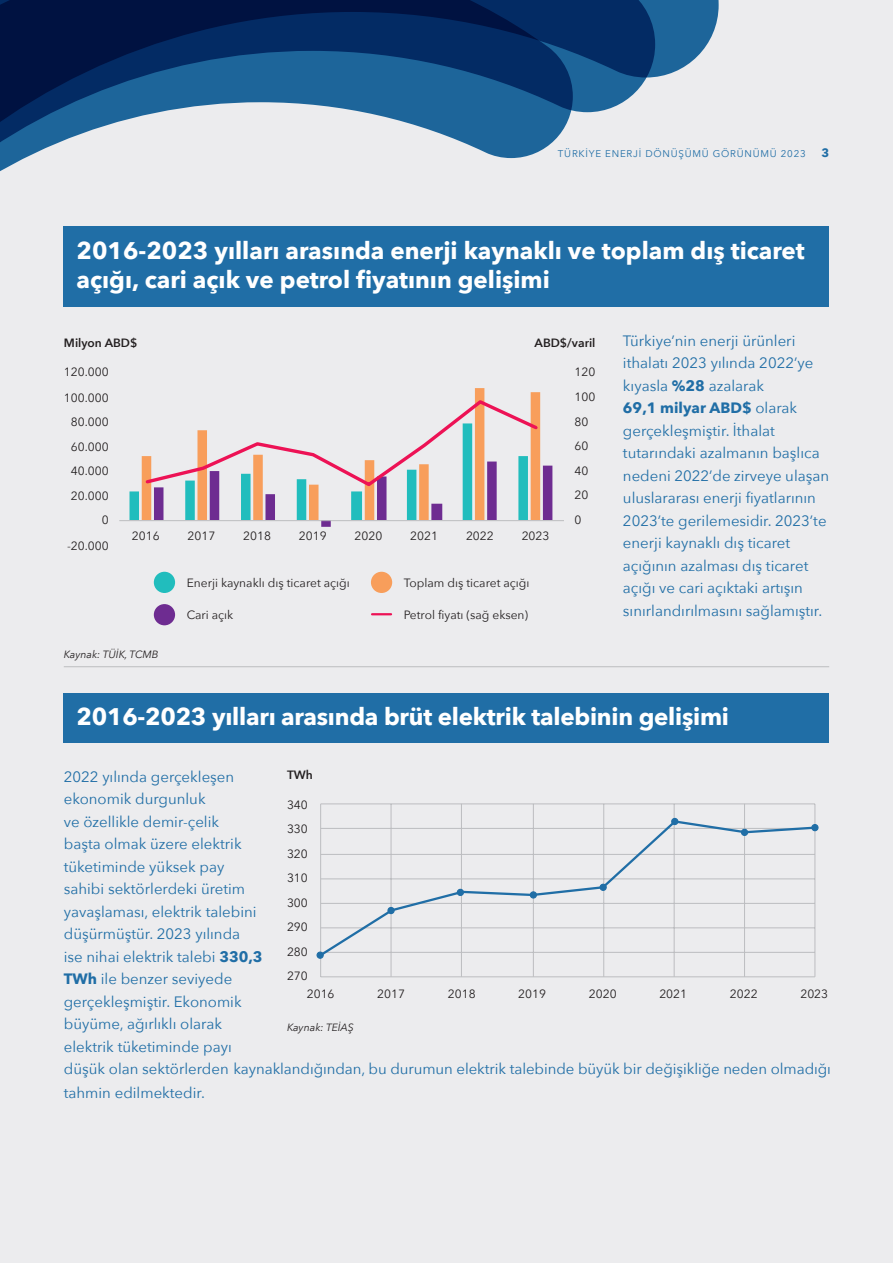
<style>
.page{position:relative;width:893px;height:1263px;background:#ececee}
.page>*{position:absolute;margin:0;border:0;box-sizing:border-box;transform-origin:0 0}
.t1{font:700 24px/28.5px "Avenir Next";color:#fff}
.t2{font:15px/22.5px "Avenir Next";color:#206ea6}
.t3{font:12px/24.6px "Avenir Next";color:#231f20;text-align:right}
.t4{font:600 12px "Avenir Next";color:#231f20}
.t5{font:700 12px "Avenir Next";color:#206ea6}
.t6{font:italic 10.5px "Avenir Next";color:#231f20}
.t7{font:9.75px "Avenir Next";letter-spacing:.08em;color:#206ea6}
.s1{font-weight:700}
</style>
<div class="page">
<svg style="left:0;top:0;width:719px;height:623px"></svg>
<div style="left:64px;top:226px;width:765px;height:81px;background:#206ea6"></div>
<svg style="left:142px;top:388px;width:398px;height:10px"></svg>
<hr style="left:119px;top:520px;width:445px;height:1px;background:#bcbdc0">
<svg style="left:129px;top:398px;width:423px;height:129px"></svg>
<div style="left:154px;top:572px;width:21px;height:21px;background:#21bdbd;border-radius:50%"></div>
<div style="left:154px;top:604px;width:21px;height:21px;background:#6e2c91;border-radius:50%"></div>
<div style="left:371px;top:572px;width:21px;height:21px;background:#f89e5b;border-radius:50%"></div>
<svg style="left:372px;top:613px;width:19px;height:2px"></svg>
<hr style="left:64px;top:666px;width:765px;height:1px;background:#bcbdc0">
<div style="left:64px;top:693px;width:765px;height:50px;background:#206ea6"></div>
<hr style="left:321px;top:803px;width:494px;height:1px;background:#bcbdc0">
<hr style="left:814px;top:804px;width:1px;height:173px;background:#bcbdc0">
<hr style="left:744px;top:804px;width:1px;height:173px;background:#bcbdc0">
<hr style="left:674px;top:804px;width:1px;height:173px;background:#bcbdc0">
<hr style="left:603px;top:804px;width:1px;height:173px;background:#bcbdc0">
<hr style="left:533px;top:804px;width:1px;height:173px;background:#bcbdc0">
<hr style="left:461px;top:804px;width:1px;height:173px;background:#bcbdc0">
<hr style="left:391px;top:804px;width:1px;height:173px;background:#bcbdc0">
<hr style="left:320px;top:804px;width:1px;height:173px;background:#bcbdc0">
<hr style="left:321px;top:976px;width:494px;height:1px;background:#bcbdc0">
<svg style="left:321px;top:819px;width:497px;height:139px"></svg>
<svg style="left:318px;top:953px;width:4px;height:4px"></svg>
<div style="left:316px;top:951px;width:8px;height:8px;border:1px solid #206ea6;border-radius:50%"></div>
<svg style="left:388px;top:907px;width:6px;height:5px"></svg>
<div style="left:387px;top:907px;width:8px;height:7px;border:1px solid #206ea6;border-radius:50%"></div>
<svg style="left:457px;top:889px;width:6px;height:6px"></svg>
<div style="left:457px;top:889px;width:7px;height:7px;border:1px solid #206ea6;border-radius:50%"></div>
<svg style="left:530px;top:892px;width:6px;height:6px"></svg>
<div style="left:530px;top:891px;width:7px;height:7px;border:1px solid #206ea6;border-radius:50%"></div>
<svg style="left:600px;top:884px;width:6px;height:5px"></svg>
<div style="left:599px;top:884px;width:8px;height:7px;border:1px solid #206ea6;border-radius:50%"></div>
<svg style="left:672px;top:818px;width:6px;height:6px"></svg>
<div style="left:671px;top:818px;width:7px;height:7px;border:1px solid #206ea6;border-radius:50%"></div>
<div style="left:741px;top:829px;width:7px;height:6px;background:#206ea6;border-radius:50%"></div>
<div style="left:741px;top:829px;width:7px;height:7px;border:1px solid #206ea6;border-radius:50%"></div>
<div style="left:812px;top:824px;width:6px;height:7px;background:#206ea6;border-radius:50%"></div>
<div style="left:811px;top:824px;width:8px;height:7px;border:1px solid #206ea6;border-radius:50%"></div>
<p class="t7" style="left:558px;top:146px;width:249px">TÜRKIYE ENERJI DÖNÜŞÜMÜ GÖRÜNÜMÜ 2023</p>
<p class="t5" style="left:821px;top:143px;width:9px">3</p>
<h1 class="t1" style="left:77px;top:236px;width:730px">2016-2023 yılları arasında enerji kaynaklı ve toplam dış ticaret açığı, cari açık ve petrol fiyatının gelişimi</h1>
<p class="t4" style="left:64px;top:333px;width:75px">Milyon ABD$</p>
<p class="t4" style="left:535px;top:333px;width:62px">ABD$/varil</p>
<p class="t3" style="left:64px;top:359px;width:46px">120.000</p>
<p class="t3" style="left:64px;top:385px;width:46px">100.000</p>
<p class="t3" style="left:71px;top:409px;width:39px">80.000</p>
<p class="t3" style="left:71px;top:434px;width:39px">60.000</p>
<p class="t3" style="left:71px;top:458px;width:39px">40.000</p>
<p class="t3" style="left:71px;top:483px;width:39px">20.000</p>
<p class="t3" style="left:67px;top:506px;width:43px;line-height:25.8px">0 -20.000</p>
<p class="t3" style="left:132px;top:523px;width:29px">2016</p>
<p class="t3" style="left:188px;top:523px;width:29px">2017</p>
<p class="t3" style="left:243px;top:523px;width:29px">2018</p>
<p class="t3" style="left:299px;top:523px;width:29px">2019</p>
<p class="t3" style="left:355px;top:523px;width:29px">2020</p>
<p class="t3" style="left:410px;top:523px;width:29px">2021</p>
<p class="t3" style="left:466px;top:523px;width:29px">2022</p>
<p class="t3" style="left:522px;top:523px;width:29px">2023</p>
<p class="t3" style="left:187px;top:570px;width:165px">Enerji kaynaklı dış ticaret açığı</p>
<p class="t3" style="left:187px;top:602px;width:48px">Cari açık</p>
<p class="t3" style="left:404px;top:570px;width:127px">Toplam dış ticaret açığı</p>
<p class="t3" style="left:404px;top:602px;width:126px">Petrol fiyatı (sağ eksen)</p>
<p class="t6" style="left:64px;top:645px;width:96px">Kaynak: TÜİK, TCMB</p>
<p class="t3" style="left:575px;top:359px;width:22px">120</p>
<p class="t3" style="left:575px;top:384px;width:22px">100</p>
<p class="t3" style="left:575px;top:409px;width:15px;text-align:left">80<br>60</p>
<p class="t3" style="left:575px;top:458px;width:15px;text-align:justify">40<br>20<br>0</p>
<p class="t2" style="left:623px;top:329px;width:208px">Türkiye’nin enerji ürünleri ithalatı 2023 yılında 2022’ye kıyasla <span class="s1">%28</span> azalarak<br><span class="s1">69,1 milyar ABD$</span> olarak gerçekleşmiştir. İthalat tutarındaki azalmanın başlıca nedeni 2022’de zirveye ulaşan uluslararası enerji fiyatlarının<br>2023’te gerilemesidir. 2023’te enerji kaynaklı dış ticaret açığının azalması dış ticaret açığı ve cari açıktaki artışın sınırlandırılmasını sağlamıştır.</p>
<h1 class="t1" style="left:77px;top:702px;width:654px">2016-2023 yılları arasında brüt elektrik talebinin gelişimi</h1>
<p class="t4" style="left:287px;top:764px;width:27px">TWh</p>
<p class="t2" style="left:64px;top:765px;width:769px">2022 yılında gerçekleşen<br>ekonomik durgunluk<br>ve özellikle demir-çelik<br>başta olmak üzere elektrik<br>tüketiminde yüksek pay<br>sahibi sektörlerdeki üretim<br>yavaşlaması, elektrik talebini<br>düşürmüştür. 2023 yılında<br>ise nihai elektrik talebi <span class="s1">330,3<br>TWh</span> ile benzer seviyede<br>gerçekleşmiştir. Ekonomik<br>büyüme, ağırlıklı olarak<br>elektrik tüketiminde payı<br>düşük olan sektörlerden kaynaklandığından, bu durumun elektrik talebinde büyük bir değişikliğe neden olmadığı tahmin edilmektedir.</p>
<p class="t3" style="left:287px;top:792px;width:22px">340</p>
<p class="t3" style="left:287px;top:816px;width:22px">330</p>
<p class="t3" style="left:287px;top:841px;width:22px">320</p>
<p class="t3" style="left:287px;top:865px;width:22px">310</p>
<p class="t3" style="left:287px;top:890px;width:22px">300</p>
<p class="t3" style="left:287px;top:914px;width:22px">290</p>
<p class="t3" style="left:287px;top:939px;width:22px">280</p>
<p class="t3" style="left:287px;top:963px;width:22px">270</p>
<p class="t3" style="left:307px;top:980px;width:29px">2016</p>
<p class="t3" style="left:377px;top:980px;width:29px">2017</p>
<p class="t3" style="left:448px;top:980px;width:29px">2018</p>
<p class="t3" style="left:518px;top:980px;width:29px">2019</p>
<p class="t3" style="left:589px;top:980px;width:29px">2020</p>
<p class="t3" style="left:659px;top:980px;width:29px">2021</p>
<p class="t3" style="left:730px;top:980px;width:29px">2022</p>
<p class="t3" style="left:800px;top:980px;width:29px">2023</p>
<p class="t6" style="left:287px;top:1018px;width:68px">Kaynak: TEİAŞ</p>
</div>
